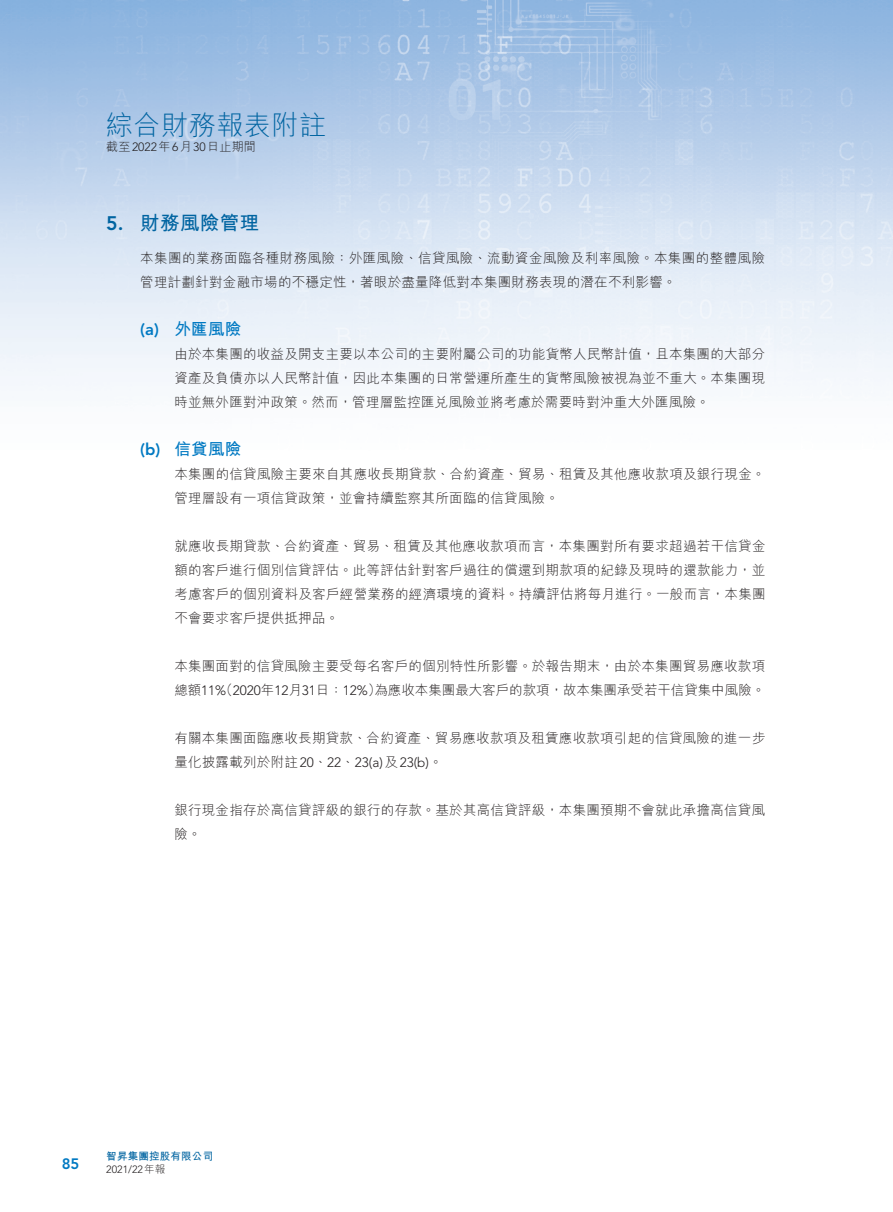
<style>
.page{position:relative;width:893px;height:1212px;background:#fff}
.page>*{position:absolute;margin:0;border:0;box-sizing:border-box;transform-origin:0 0}
.t1{font:300 27px "M Hei HK";letter-spacing:.02em;color:#0064a1}
._01_H1{font:700 19.5px "M Hei HK";letter-spacing:.02em;color:#0064a1}
._01_H1-2{font:800 19.5px "Avenir LT Std";color:#0064a1}
._02_H2{font:700 16.5px "M Hei HK";letter-spacing:.02em;color:#0079c2}
._02_H2-2{font:800 16.5px "Avenir LT Std";color:#0079c2}
.t2{font:800 15px "Avenir LT Std";color:#0079c2}
._00_txt{font:300 13.5px/24px "M Hei HK";letter-spacing:.02em;color:#231f20}
._00_txt-2{font:300 13.5px "Avenir LT Std";color:#231f20}
.t3{font:300 12px "M Hei HK";letter-spacing:.02em;color:#231f20}
.t4{font:700 10.5px "M Hei HK";letter-spacing:.02em;color:#0064a1}
.t5{font:300 10.5px "Avenir LT Std";color:#231f20}
.s1{font-family:"Avenir LT Std"}
.s2{font-family:"M Hei HK"}
</style>
<div class="page">
<img style="left:0;top:0;width:893px;height:390px">
<h1 class="t1" style="left:106px;top:111px;width:221px">綜合財務報表附註</h1>
<p class="t3" style="left:106px;top:140px;width:151px">截至<span class="s1">2022</span>年<span class="s1">6</span>月<span class="s1">30</span>日止期間</p>
<p class="_01_H1-2" style="left:106px;top:212px;width:19px">5.</p>
<p class="_01_H1" style="left:140px;top:209px;width:120px">財務風險管理</p>
<p class="_00_txt" style="left:140px;top:245px;width:626px">本集團的業務面臨各種財務風險：外匯風險、信貸風險、流動資金風險及利率風險。本集團的整體風險管理計劃針對金融市場的不穩定性，著眼於盡量降低對本集團財務表現的潛在不利影響。</p>
<p class="_02_H2" style="left:174px;top:316px;width:68px">外匯風險</p>
<p class="_02_H2-2" style="left:140px;top:319px;width:20px">)a(</p>
<p class="_02_H2-2" style="left:140px;top:439px;width:22px">b( )</p>
<p class="_00_txt" style="left:174px;top:341px;width:592px;text-align:justify">由於本集團的收益及開支主要以本公司的主要附屬公司的功能貨幣人民幣計值，且本集團的大部分資產及負債亦以人民幣計值，因此本集團的日常營運所產生的貨幣風險被視為並不重大。本集團現時並無外匯對沖政策。然而，管理層監控匯兌風險並將考慮於需要時對沖重大外匯風險。</p>
<p class="_02_H2" style="left:174px;top:436px;width:68px">信貸風險</p>
<p class="_00_txt" style="left:174px;top:461px;width:592px">本集團的信貸風險主要來自其應收長期貸款、合約資產、貿易、租賃及其他應收款項及銀行現金。管理層設有一項信貸政策，並會持續監察其所面臨的信貸風險。</p>
<p class="_00_txt" style="left:174px;top:533px;width:593px;text-align:justify">就應收長期貸款、合約資產、貿易、租賃及其他應收款項而言，本集團對所有要求超過若干信貸金額的客戶進行個別信貸評估。此等評估針對客戶過往的償還到期款項的紀錄及現時的還款能力，並考慮客戶的個別資料及客戶經營業務的經濟環境的資料。持續評估將每月進行。一般而言，本集團不會要求客戶提供抵押品。</p>
<p class="_00_txt" style="left:174px;top:653px;width:592px;text-align:right">本集團面對的信貸風險主要受每名客戶的個別特性所影響。於報告期末，由於本集團貿易應收款項為應收本集團最大客戶的款項，故本集團承受若干信貸集中風險。</p>
<p class="_00_txt-2" style="left:219px;top:682px;width:163px"><span class="s2">（</span>2020<span class="s2">年</span>12<span class="s2">月</span>31<span class="s2">日：</span>12%<span class="s2">）</span></p>
<p class="_00_txt-2" style="left:174px;top:682px;width:53px"><span class="s2">總額</span>11%</p>
<p class="_00_txt" style="left:174px;top:725px;width:592px">有關本集團面臨應收長期貸款、合約資產、貿易應收款項及租賃應收款項引起的信貸風險的進一步量化披露載列於附註<span class="s1">2 0</span> 、 <span class="s1">2 2</span> 、 <span class="s1">2 3</span> 及<span class="s1">)a( 2 3 b(</span> 。<span class="s1">(</span></p>
<p class="_00_txt" style="left:174px;top:797px;width:592px">銀行現金指存於高信貸評級的銀行的存款。基於其高信貸評級，本集團預期不會就此承擔高信貸風險。</p>
<p class="t2" style="left:62px;top:1154px;width:19px">85</p>
<p class="t4" style="left:106px;top:1148px;width:108px">智昇集團控股有限公司</p>
<p class="t5" style="left:106px;top:1163px;width:61px">2021/22 <span class="s2">年報</span></p>
</div>
